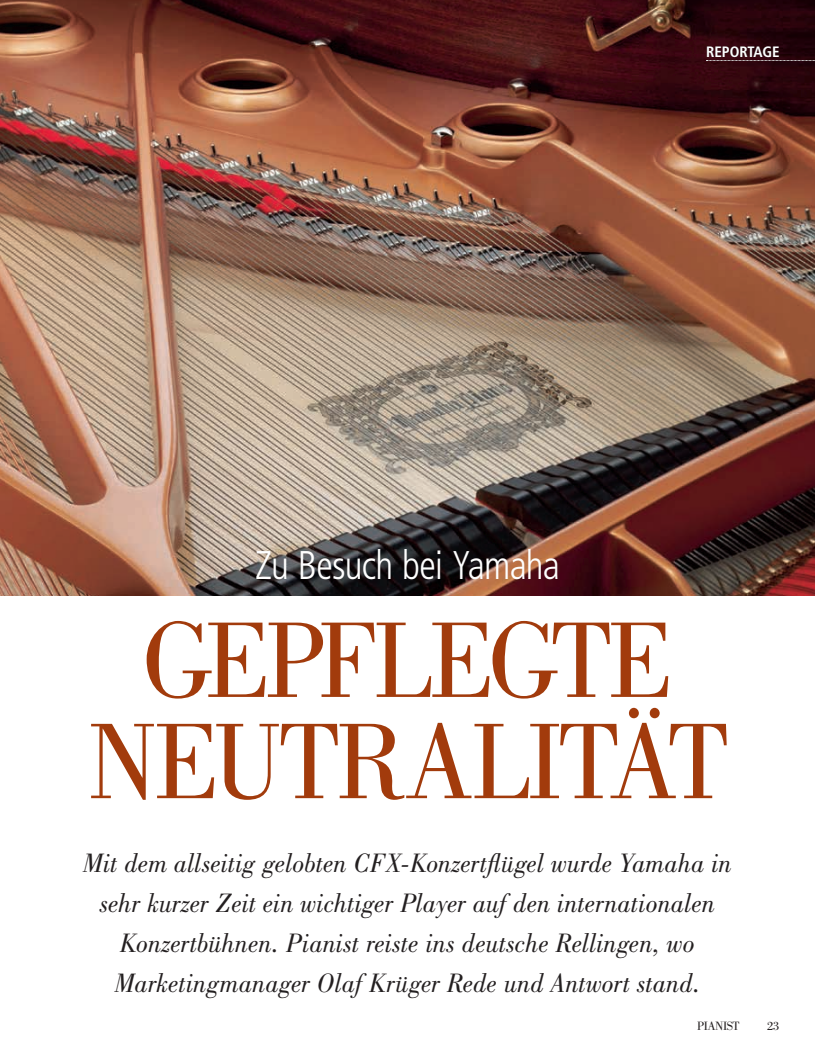
<style>
.page{position:relative;width:815px;height:1063px;background:#fff}
.page>*{position:absolute;margin:0;border:0;box-sizing:border-box;transform-origin:0 0}
.t1{font:111.25px/101.2px "Bodoni Std";letter-spacing:-.04em;color:#a23b0c;text-align:center;scale:.96 1}
.t2{font:300 condensed 40px "Frutiger LT Std";letter-spacing:-.02em;color:#fff;scale:.96 1}
.t3{font:italic 27.5px/40px "Bodoni Std";color:#231f20;text-align:center;scale:.96 1}
.t4{font:700 condensed 15px "Frutiger LT Std";color:#fff}
.t5{font:12.5px "Bodoni Std";letter-spacing:-.04em;color:#231f20}
</style>
<div class="page">
<img style="left:0;top:0;width:815px;height:596px">
<svg style="left:706px;top:60px;width:109px;height:1px"></svg>
<p class="t4" style="left:706px;top:43px;width:75px">REPORTAGE</p>
<h2 class="t2" style="left:255px;top:542px;width:319px">Zu Besuch bei Yamaha</h2>
<h1 class="t1" style="left:87px;top:611px;width:669px">GEPFLEGTE<br>NEUTRALITÄT</h1>
<p class="t3" style="left:83px;top:843px;width:677px">Mit dem allseitig gelobten CFX-Konzertflügel wurde Yamaha in sehr kurzer Zeit ein wichtiger Player auf den internationalen Konzertbühnen. Pianist reiste ins deutsche Rellingen, wo Marketingmanager Olaf Krüger Rede und Antwort stand.</p>
<p class="t5" style="left:697px;top:1019px;width:44px">PIANIST</p>
<p class="t5" style="left:767px;top:1019px;width:14px">23</p>
</div>
